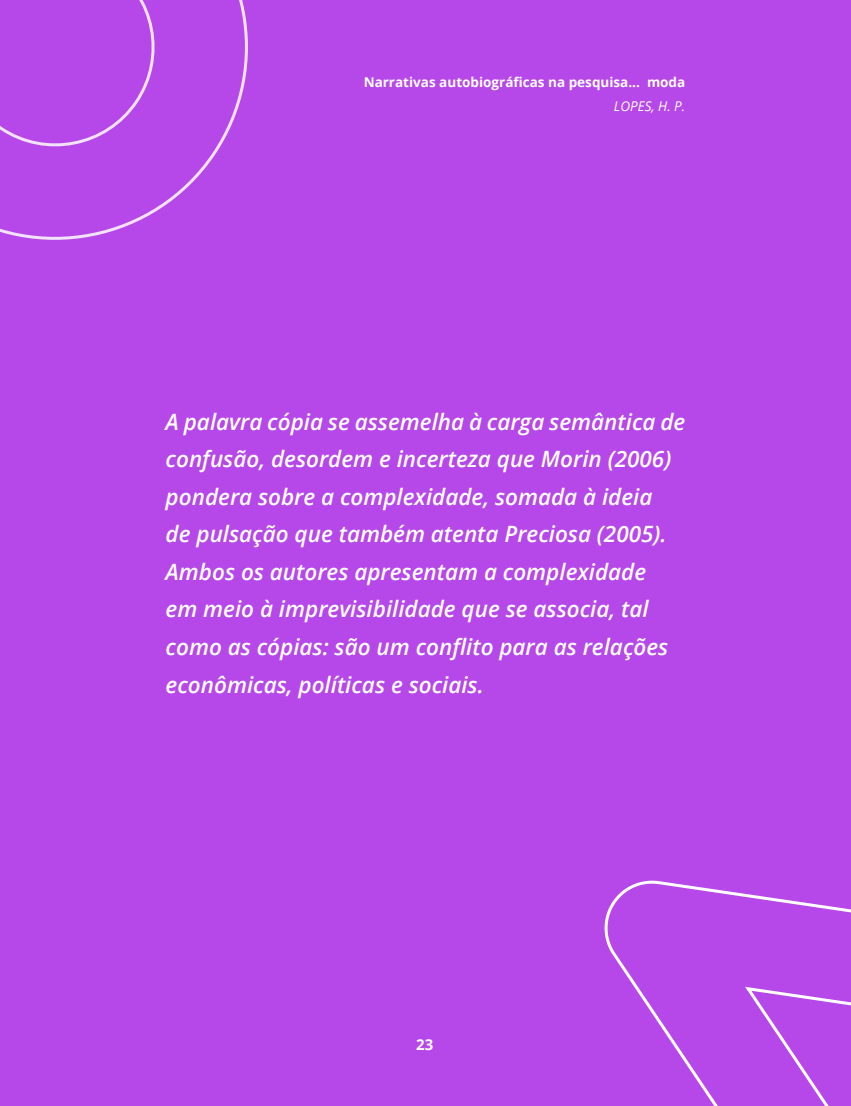
<style>
.page{position:relative;width:851px;height:1106px;background:#fff}
.page>*{position:absolute;margin:0;border:0;box-sizing:border-box;transform-origin:0 0}
.t1{font:italic 600 22.5px/37.5px "Open Sans";color:#fff}
.t2{font:700 15px "Open Sans";color:#fff}
.t3{font:700 13.5px "Open Sans";color:#fff}
.t4{font:italic 13.5px "Open Sans";color:#fff}
</style>
<div class="page">
<div style="left:0;top:0;width:850px;height:1106px;background:#b647e8"></div>
<svg style="left:0;top:0;width:248px;height:240px"></svg>
<svg style="left:604px;top:880px;width:246px;height:226px"></svg>
<p class="t3" style="left:363px;top:72px;width:323px">Narrativas autobiográficas na pesquisa... moda</p>
<p class="t4" style="left:614px;top:97px;width:73px">LOPES, H. P.</p>
<p class="t1" style="left:166px;top:402px;width:521px">A palavra cópia se assemelha à carga semântica de confusão, desordem e incerteza que Morin (2006) pondera sobre a complexidade, somada à ideia<br>de pulsação que também atenta Preciosa (2005).<br>Ambos os autores apresentam a complexidade<br>em meio à imprevisibilidade que se associa, tal como as cópias: são um conflito para as relações econômicas, políticas e sociais.</p>
<p class="t2" style="left:416px;top:1033px;width:19px">23</p>
</div>
